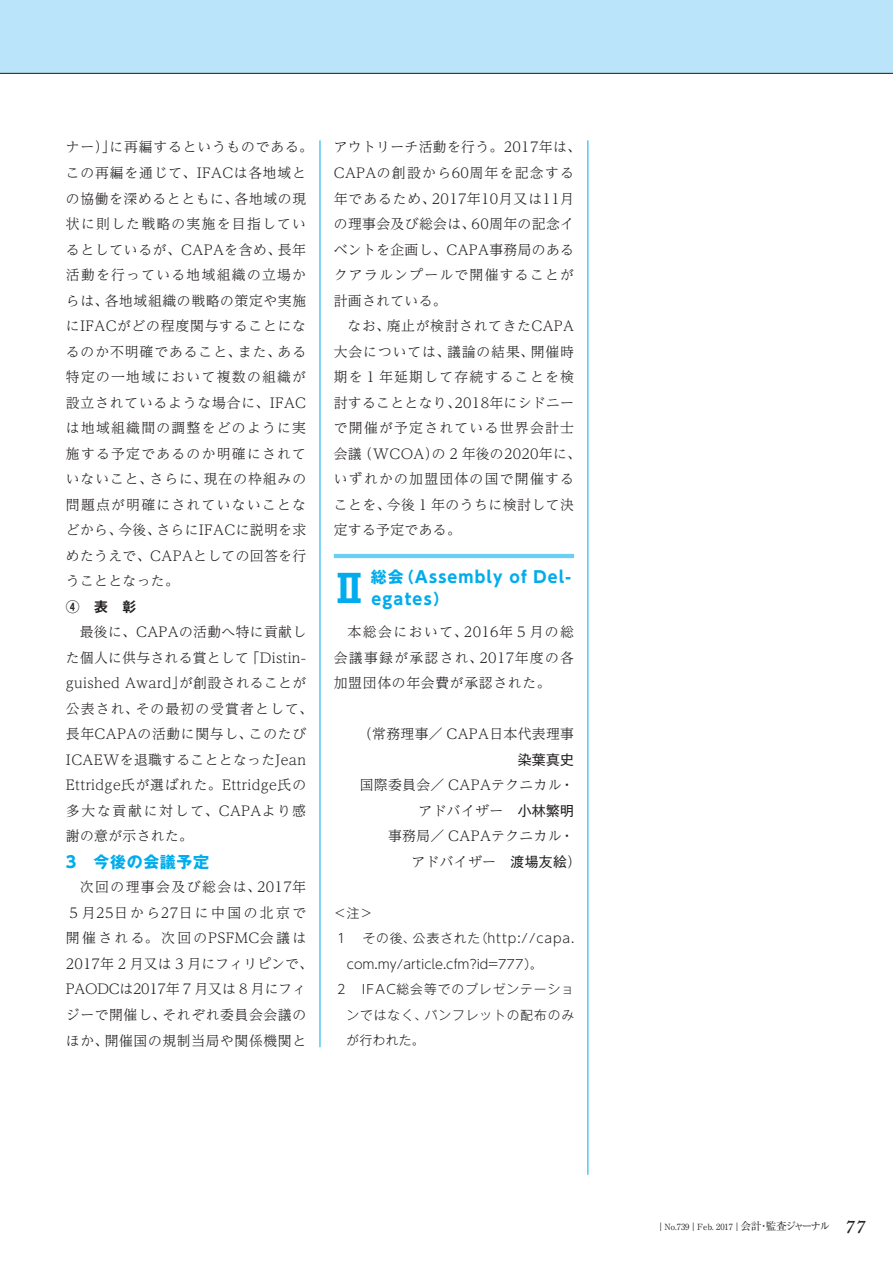
<style>
.page{position:relative;width:893px;height:1263px;background:#fff}
.page>*{position:absolute;margin:0;border:0;box-sizing:border-box;transform-origin:0 0}
.t1{font:700 38.25px "Gothic MB101 Pro";color:#00aced}
.t2{font:700 15.9px "UD Shin Go Pr 6 N";letter-spacing:.075em;color:#00aced}
.t3{font:700 15.9px "Gothic MB101 Pro";letter-spacing:.04em;color:#00aced}
.t4{font:300 13.8px/25.5px "UD Reimin Pr 6 N";letter-spacing:.045em;color:#231f20}
.t5{font:300 13.8px/25.5px "UD Reimin Pr 6 N";letter-spacing:.025em;color:#231f20}
.t6{font:700 13.8px "Gothic MB101 Pro De";color:#231f20}
.t7{font:13.8px "Gothic MB101 Pro";color:#231f20}
.t8{font:300 12.75px/25.5px "Gothic MB101 Pro";letter-spacing:.07em;color:#231f20;text-align:justify}
.t9{font:300 12.75px "UD Shin Go Pr 6 N";letter-spacing:.005em;color:#231f20}
.t10{font:300 12.75px "UD Shin Go Pr 6 N";letter-spacing:.075em;color:#231f20}
.t11{font:8.55px "Ryumin Pr 6 N";color:#231f20}
.s1{font-family:"UD Shin Go Pr 6 N"}
.s2{font-family:"Gothic MB101 Pro"}
.s3{font-family:"Gothic MB101 Pro";font-weight:400}
.s4{font-size:10.65px}
.s5{font-family:"Adobe Caslon Pro";font-weight:600;font-style:italic;font-size:19.2px}
</style>
<div class="page">
<div style="left:0;top:0;width:893px;height:73px;background:#b9e4f9"></div>
<hr style="left:0;top:73px;width:893px;height:1px;background:#231f20">
<hr style="left:334px;top:554px;width:240px;height:4px;background:#6bcef5">
<hr style="left:320px;top:140px;width:1px;height:907px;background:#00aced">
<hr style="left:588px;top:140px;width:1px;height:1035px;background:#00aced">
<p class="t4" style="left:66px;top:134px;width:249px">ナー）」に再編するというものである。この再編を通じて、IFACは各地域との協働を深めるとともに、各地域の現状に則した戦略の実施を目指しているとしているが、CAPAを含め、長年活動を行っている地域組織の立場からは、各地域組織の戦略の策定や実施にIFACがどの程度関与することになるのか不明確であること、また、ある特定の一地域において複数の組織が設立されているような場合に、IFACは地域組織間の調整をどのように実施する予定であるのか明確にされていないこと、さらに、現在の枠組みの問題点が明確にされていないことなどから、今後、さらにIFACに説明を求めたうえで、CAPAとしての回答を行うこととなった。</p>
<p class="t6" style="left:66px;top:595px;width:86px">④　表　彰　</p>
<p class="t5" style="left:66px;top:619px;width:249px;text-indent:14px">最後に、CAPAの活動へ特に貢献した個人に供与される賞として「Distin&shy;guished Award」が創設されることが公表され、その最初の受賞者として、長年CAPAの活動に関与し、このたび<br>ICAEWを退職することとなったJean<br>Ettridge氏が選ばれた。Ettridge氏の多大な貢献に対して、CAPAより感謝の意が示された。</p>
<p class="t3" style="left:66px;top:848px;width:145px"><span class="s1">3</span>　今後の会議予定</p>
<p class="t4" style="left:66px;top:874px;width:249px;text-align:center">次回の理事会及び総会は、2017年<br>5 月25日から27日に中国の北京で開催される。次回のPSFMC会議は<br>2017年 2 月又は 3 月にフィリピンで、<br>PAODCは2017年 7 月又は 8 月にフィジーで開催し、それぞれ委員会会議のほか、開催国の規制当局や関係機関と</p>
<p class="t4" style="left:334px;top:134px;width:249px">アウトリーチ活動を行う。2017年は、<br>CAPAの創設から60周年を記念する年であるため、2017年10月又は11月の理事会及び総会は、60周年の記念イベントを企画し、CAPA事務局のあるクアラルンプールで開催することが計画されている。</p>
<p class="t4" style="left:334px;top:313px;width:249px;text-indent:14px">なお、廃止が検討されてきたCAPA大会については、議論の結果、開催時期を 1 年延期して存続することを検討することとなり、2018年にシドニーで開催が予定されている世界会計士会議（WCOA）の 2 年後の2020年に、いずれかの加盟団体の国で開催することを、今後 1 年のうちに検討して決定する予定である。</p>
<p class="t2" style="left:371px;top:564px;width:201px"><span class="s2">総会（</span>Assembly of Del-</p>
<h1 class="t1" style="left:330px;top:557px;width:40px">Ⅱ</h1>
<p class="t2" style="left:371px;top:586px;width:79px">egates<span class="s2">）</span></p>
<p class="t4" style="left:334px;top:619px;width:242px;text-align:justify;text-indent:14px">本総会において、2016年 5 月の総会議事録が承認され、2017年度の各加盟団体の年会費が承認された。</p>
<p class="t5" style="left:358px;top:721px;width:217px">（常務理事／ CAPA日本代表理事</p>
<p class="t7" style="left:518px;top:748px;width:58px">染葉真史</p>
<p class="t5" style="left:360px;top:772px;width:216px">国際委員会／ CAPAテクニカル・</p>
<p class="t4" style="left:419px;top:797px;width:157px">アドバイザー　<span class="s3">小林繁明</span></p>
<p class="t5" style="left:388px;top:823px;width:187px">事務局／ CAPAテクニカル・</p>
<p class="t4" style="left:411px;top:848px;width:171px">アドバイザー　<span class="s3">渡場友絵</span>）</p>
<p class="t8" style="left:334px;top:898px;width:40px">＜注＞</p>
<p class="t10" style="left:337px;top:928px;width:239px">1 <span class="s2">　その後、公表された（</span>http://capa.</p>
<p class="t9" style="left:347px;top:953px;width:197px">com.my/article.cfm?id=777<span class="s2">）。</span></p>
<p class="t9" style="left:337px;top:979px;width:10px">2</p>
<p class="t8" style="left:347px;top:975px;width:229px;text-indent:15px"><span class="s1">IFAC</span>総会等でのプレゼンテーションではなく、パンフレットの配布のみが行われた。</p>
<p class="t11" style="left:656px;top:1220px;width:210px">｜No.739｜Feb. 2017｜<span class="s4">会計・監査ジャーナル</span> <span class="s5">77</span></p>
</div>
